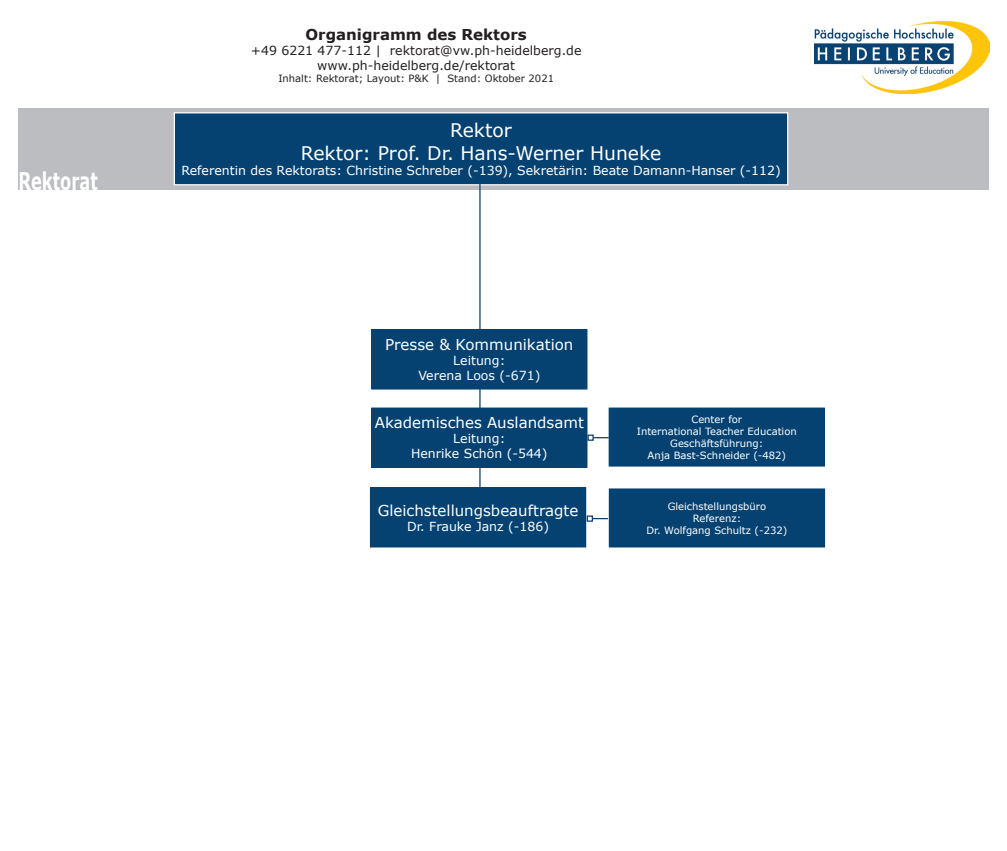
<style>
.page{position:relative;width:1007px;height:851px;background:#fff}
.page>*{position:absolute;margin:0;border:0;box-sizing:border-box;transform-origin:0 0}
.t1{font:700 24.38px "Verdana";color:#fff;scale:.67 1}
.t2{font:18.75px "Verdana";color:#fff}
.t3{font:15px "Verdana";color:#fff}
.t4{font:700 15px "Verdana";color:#231f20}
.t5{font:12.5px "Verdana";color:#fff}
.t6{font:12.5px "Verdana";color:#231f20}
.t7{font:10px "Verdana";color:#fff}
.t8{font:10px "Verdana";color:#231f20}
</style>
<div class="page">
<div style="left:18px;top:108px;width:970px;height:81px;background:#bcbdc0"></div>
<div style="left:174px;top:113px;width:613px;height:72px;background:#054272"></div>
<div style="left:174px;top:112px;width:614px;height:73px;border:1px solid #fff"></div>
<img style="left:814px;top:21px;width:175px;height:72px">
<hr style="left:479px;top:174px;width:1px;height:358px;background:#054272">
<div style="left:372px;top:330px;width:214px;height:59px;background:#054272"></div>
<div style="left:371px;top:329px;width:216px;height:60px;border:1px solid #054272"></div>
<div style="left:372px;top:408px;width:214px;height:59px;background:#054272"></div>
<div style="left:371px;top:407px;width:216px;height:61px;border:1px solid #054272"></div>
<div style="left:370px;top:488px;width:215px;height:58px;background:#054272"></div>
<div style="left:370px;top:487px;width:216px;height:60px;border:1px solid #054272"></div>
<div style="left:609px;top:408px;width:215px;height:58px;background:#054272"></div>
<div style="left:608px;top:407px;width:216px;height:59px;border:1px solid #054272"></div>
<svg style="left:593px;top:437px;width:15px;height:1px"></svg>
<div style="left:587px;top:434px;width:6px;height:7px;border:1px solid #054272"></div>
<div style="left:609px;top:489px;width:215px;height:57px;background:#054272"></div>
<div style="left:608px;top:488px;width:217px;height:59px;border:1px solid #054272"></div>
<svg style="left:593px;top:518px;width:14px;height:1px"></svg>
<div style="left:586px;top:515px;width:7px;height:6px;border:1px solid #054272"></div>
<p class="t1" style="left:18px;top:164px;width:120px">Rektorat</p>
<p class="t4" style="left:305px;top:24px;width:223px">Organigramm des Rektors</p>
<p class="t6" style="left:251px;top:42px;width:332px">+49 6221 477-112 | rektorat@vw.ph-heidelberg.de</p>
<p class="t6" style="left:317px;top:57px;width:199px">www.ph-heidelberg.de/rektorat</p>
<p class="t8" style="left:278px;top:71px;width:277px">Inhalt: Rektorat; Layout: P&amp;K | Stand: Oktober 2021</p>
<p class="t2" style="left:450px;top:117px;width:63px">Rektor</p>
<p class="t2" style="left:301px;top:140px;width:362px">Rektor: Prof. Dr. Hans-Werner Huneke</p>
<p class="t5" style="left:181px;top:161px;width:601px">Referentin des Rektorats: Christine Schreber (-139), Sekretärin: Beate Damann-Hanser (-112)</p>
<p class="t3" style="left:385px;top:334px;width:190px">Presse &amp; Kommunikation</p>
<p class="t5" style="left:453px;top:352px;width:54px">Leitung:</p>
<p class="t5" style="left:418px;top:367px;width:123px">Verena Loos (-671)</p>
<p class="t3" style="left:374px;top:412px;width:211px">Akademisches Auslandsamt</p>
<p class="t5" style="left:453px;top:430px;width:54px">Leitung:</p>
<p class="t5" style="left:411px;top:445px;width:138px">Henrike Schön (-544)</p>
<p class="t3" style="left:378px;top:499px;width:202px">Gleichstellungsbeauftragte</p>
<p class="t5" style="left:407px;top:517px;width:143px">Dr. Frauke Janz (-186)</p>
<p class="t7" style="left:691px;top:412px;width:52px">Center for</p>
<p class="t7" style="left:636px;top:424px;width:161px">International Teacher Education</p>
<p class="t7" style="left:670px;top:436px;width:95px">Geschäftsführung:</p>
<p class="t7" style="left:647px;top:448px;width:140px">Anja Bast-Schneider (-482)</p>
<p class="t7" style="left:667px;top:499px;width:100px">Gleichstellungsbüro</p>
<p class="t7" style="left:692px;top:511px;width:50px">Referenz:</p>
<p class="t7" style="left:646px;top:523px;width:142px">Dr. Wolfgang Schultz (-232)</p>
</div>
